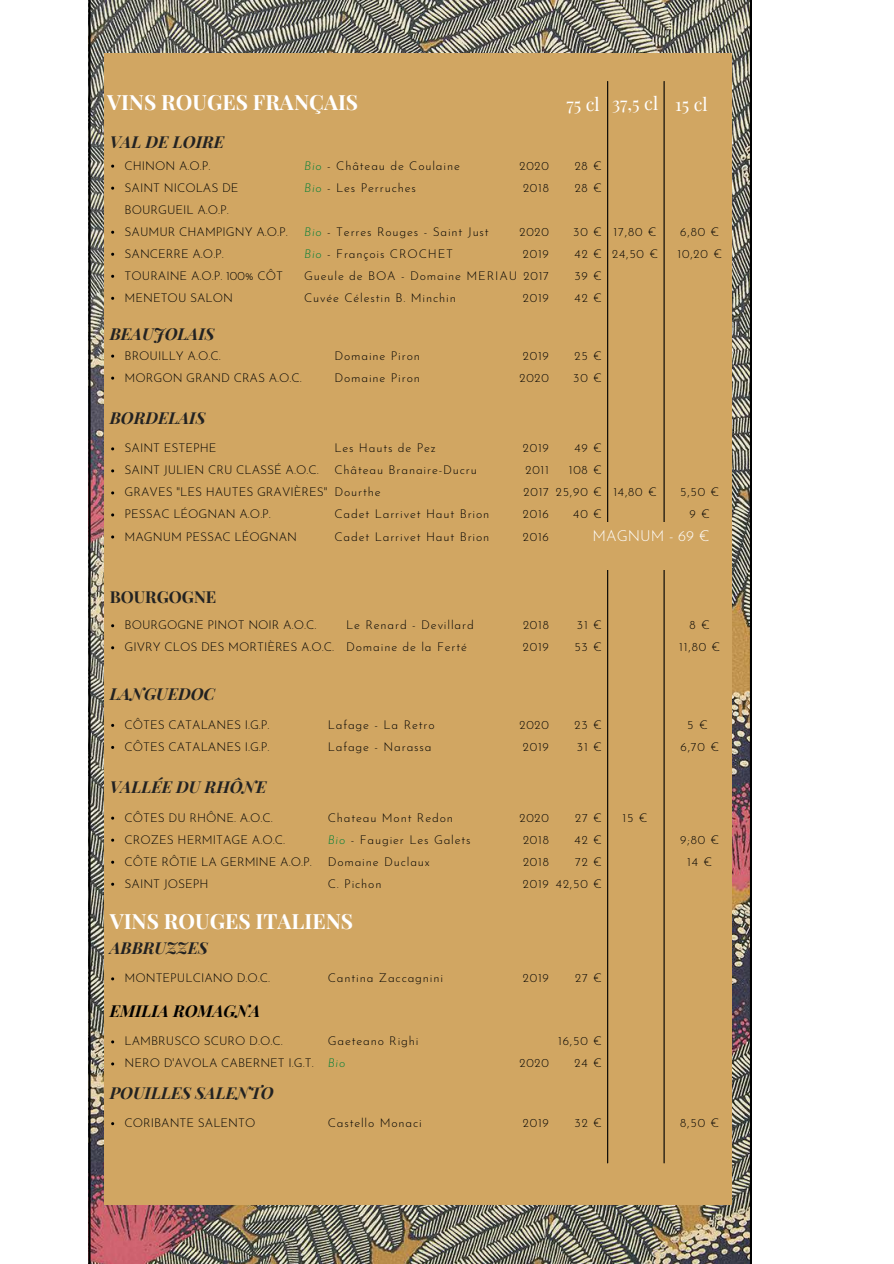
<style>
.page{position:relative;width:894px;height:1264px;background:#fff}
.page>*{position:absolute;margin:0;border:0;box-sizing:border-box;transform-origin:0 0}
.t1{font:700 21px "Playfair Display";color:#fff}
.t2{font:18px "Playfair Display";color:#fff}
.t3{font:italic 700 16.5px "Playfair Display";color:#222}
.t4{font:italic 700 16.5px "Playfair Display";color:#000}
.t5{font:700 16.5px "Playfair Display";color:#222}
.t6{font:300 15px "Josefin Sans";color:#fff}
.t7{font:300 12px/22px "Josefin Sans";letter-spacing:.07em;color:#000}
.t8{font:300 12px/22px "Josefin Sans";color:#000}
.t9{font:italic 300 12px "Josefin Sans";color:#008037}
.s1{font-style:italic;color:#008037}
</style>
<div class="page">
<img style="left:88px;top:0;width:664px;height:1263px">
<hr style="left:88px;top:1px;width:2px;height:1262px;background:#000">
<hr style="left:749px;top:1px;width:3px;height:1262px;background:#000">
<div style="left:104px;top:54px;width:627px;height:1150px;background:#d1a662"></div>
<hr style="left:607px;top:81px;width:1px;height:1081px;background:#000">
<hr style="left:663px;top:81px;width:1px;height:1081px;background:#000">
<div style="left:571px;top:522px;width:148px;height:47px;background:#d1a662"></div>
<h1 class="t1" style="left:107px;top:87px;width:252px">VINS ROUGES FRANÇAIS</h1>
<h3 class="t3" style="left:110px;top:130px;width:116px">VAL DE LOIRE</h3>
<h2 class="t2" style="left:566px;top:91px;width:142px">75 cl 37,5 cl 15 cl</h2>
<p class="t7" style="left:304px;top:156px;width:157px"><span class="s1">Bio</span> - Château de Coulaine<br><span class="s1">Bio</span> - Les Perruches</p>
<p class="t7" style="left:304px;top:222px;width:214px"><span class="s1">Bio</span> - Terres Rouges - Saint Just<br><span class="s1">Bio</span> - François CROCHET<br>Gueule de BOA - Domaine MERIAU<br>Cuvée Célestin B. Minchin</p>
<p class="t8" style="left:124px;top:156px;width:165px">CHINON A.O.P.<br>SAINT NICOLAS DE<br>BOURGUEIL A.O.P.<br>SAUMUR CHAMPIGNY A.O.P.<br>SANCERRE A.O.P.<br>TOURAINE A.O.P. 100% CÔT<br>MENETOU SALON</p>
<p class="t7" style="left:574px;top:156px;width:29px">28 €<br>28 €</p>
<p class="t7" style="left:519px;top:156px;width:31px">2020<br>2018</p>
<p class="t7" style="left:519px;top:222px;width:31px;text-align:justify">2020<br>2019<br>2017<br>2019</p>
<p class="t7" style="left:573px;top:222px;width:30px;text-align:justify">30 € 42 € 39 € 42 €</p>
<p class="t7" style="left:612px;top:222px;width:48px">17,80 €<br>24,50 €</p>
<p class="t7" style="left:677px;top:222px;width:46px">6,80 €<br>10,20 €</p>
<h3 class="t3" style="left:110px;top:322px;width:106px">BEAUJOLAIS</h3>
<p class="t8" style="left:124px;top:345px;width:179px">BROUILLY A.O.C.<br>MORGON GRAND CRAS A.O.C.</p>
<p class="t7" style="left:573px;top:345px;width:30px">25 €<br>30 €</p>
<p class="t7" style="left:334px;top:345px;width:87px">Domaine Piron<br>Domaine Piron</p>
<p class="t7" style="left:519px;top:345px;width:31px">2019<br>2020</p>
<h3 class="t3" style="left:110px;top:406px;width:97px">BORDELAIS</h3>
<p class="t8" style="left:124px;top:438px;width:204px">SAINT ESTEPHE<br>SAINT JULIEN CRU CLASSÉ A.O.C.<br>GRAVES "LES HAUTES GRAVIÈRES"<br>PESSAC LÉOGNAN A.O.P.<br>MAGNUM PESSAC LÉOGNAN</p>
<p class="t7" style="left:555px;top:438px;width:48px;text-align:right">49 €<br>108 €<br>25,90 €<br>40 €</p>
<p class="t7" style="left:334px;top:438px;width:156px">Les Hauts de Pez<br>Château Branaire-Ducru<br>Dourthe<br>Cadet Larrivet Haut Brion<br>Cadet Larrivet Haut Brion</p>
<p class="t7" style="left:522px;top:438px;width:28px;text-align:justify">2019<br>2011<br>2017<br>2016<br>2016</p>
<p class="t7" style="left:613px;top:482px;width:45px">14,80 €</p>
<p class="t7" style="left:680px;top:482px;width:41px;text-align:center">5,50 €<br>9 €</p>
<p class="t6" style="left:592px;top:529px;width:119px">MAGNUM - 69 €</p>
<h3 class="t5" style="left:110px;top:584px;width:108px">BOURGOGNE</h3>
<p class="t8" style="left:124px;top:615px;width:211px">BOURGOGNE PINOT NOIR A.O.C.<br>GIVRY CLOS DES MORTIÈRES A.O.C.</p>
<p class="t7" style="left:574px;top:615px;width:29px">31 €<br>53 €</p>
<p class="t7" style="left:679px;top:615px;width:43px;text-align:center">8 €<br>11,80 €</p>
<p class="t7" style="left:346px;top:615px;width:129px">Le Renard - Devillard<br>Domaine de la Ferté</p>
<p class="t7" style="left:522px;top:615px;width:28px">2018<br>2019</p>
<h3 class="t3" style="left:110px;top:682px;width:107px">LANGUEDOC</h3>
<p class="t8" style="left:124px;top:715px;width:146px">CÔTES CATALANES I.G.P.<br>CÔTES CATALANES I.G.P.</p>
<p class="t7" style="left:574px;top:715px;width:29px">23 €<br>31 €</p>
<p class="t7" style="left:680px;top:715px;width:40px;text-align:center">5 €<br>6,70 €</p>
<p class="t7" style="left:327px;top:715px;width:108px">Lafage - La Retro<br>Lafage - Narassa</p>
<p class="t7" style="left:519px;top:715px;width:31px">2020<br>2019</p>
<h3 class="t3" style="left:110px;top:775px;width:158px">VALLÉE DU RHÔNE</h3>
<p class="t8" style="left:124px;top:807px;width:188px">CÔTES DU RHÔNE. A.O.C.<br>CROZES HERMITAGE A.O.C.<br>CÔTE RÔTIE LA GERMINE A.O.P.<br>SAINT JOSEPH</p>
<p class="t7" style="left:555px;top:807px;width:48px;text-align:right">27 €<br>42 €<br>72 €<br>42,50 €</p>
<p class="t7" style="left:622px;top:807px;width:27px">15 €</p>
<p class="t7" style="left:327px;top:807px;width:144px">Chateau Mont Redon<br><span class="s1">Bio</span> - Faugier Les Galets<br>Domaine Duclaux<br>C. Pichon</p>
<p class="t7" style="left:519px;top:807px;width:31px;text-align:justify">2020<br>2018<br>2018<br>2019</p>
<h1 class="t1" style="left:110px;top:906px;width:245px">VINS ROUGES ITALIENS</h1>
<h3 class="t3" style="left:110px;top:936px;width:100px">ABBRUZZES</h3>
<p class="t8" style="left:124px;top:968px;width:147px">MONTEPULCIANO D.O.C.</p>
<p class="t7" style="left:327px;top:968px;width:117px">Cantina Zaccagnini</p>
<p class="t7" style="left:522px;top:968px;width:28px">2019</p>
<p class="t7" style="left:575px;top:968px;width:28px">27 €</p>
<h3 class="t4" style="left:110px;top:999px;width:152px">EMILIA ROMAGNA</h3>
<p class="t8" style="left:124px;top:1031px;width:190px">LAMBRUSCO SCURO D.O.C.<br>NERO D'AVOLA CABERNET I.G.T.</p>
<p class="t7" style="left:558px;top:1031px;width:45px;text-align:right">16,50 €<br>24 €</p>
<p class="t7" style="left:327px;top:1031px;width:92px">Gaeteano Righi</p>
<p class="t9" style="left:327px;top:1058px;width:19px">Bio</p>
<p class="t7" style="left:519px;top:1053px;width:31px">2020</p>
<p class="t7" style="left:680px;top:829px;width:41px;text-align:center">9;80 €<br>14 €</p>
<h3 class="t3" style="left:110px;top:1080px;width:165px">POUILLES SALENTO</h3>
<p class="t8" style="left:124px;top:1113px;width:132px">CORIBANTE SALENTO</p>
<p class="t7" style="left:327px;top:1113px;width:96px">Castello Monaci</p>
<p class="t7" style="left:522px;top:1113px;width:28px">2019</p>
<p class="t7" style="left:574px;top:1113px;width:29px">32 €</p>
<p class="t7" style="left:680px;top:1113px;width:41px">8,50 €</p>
</div>
